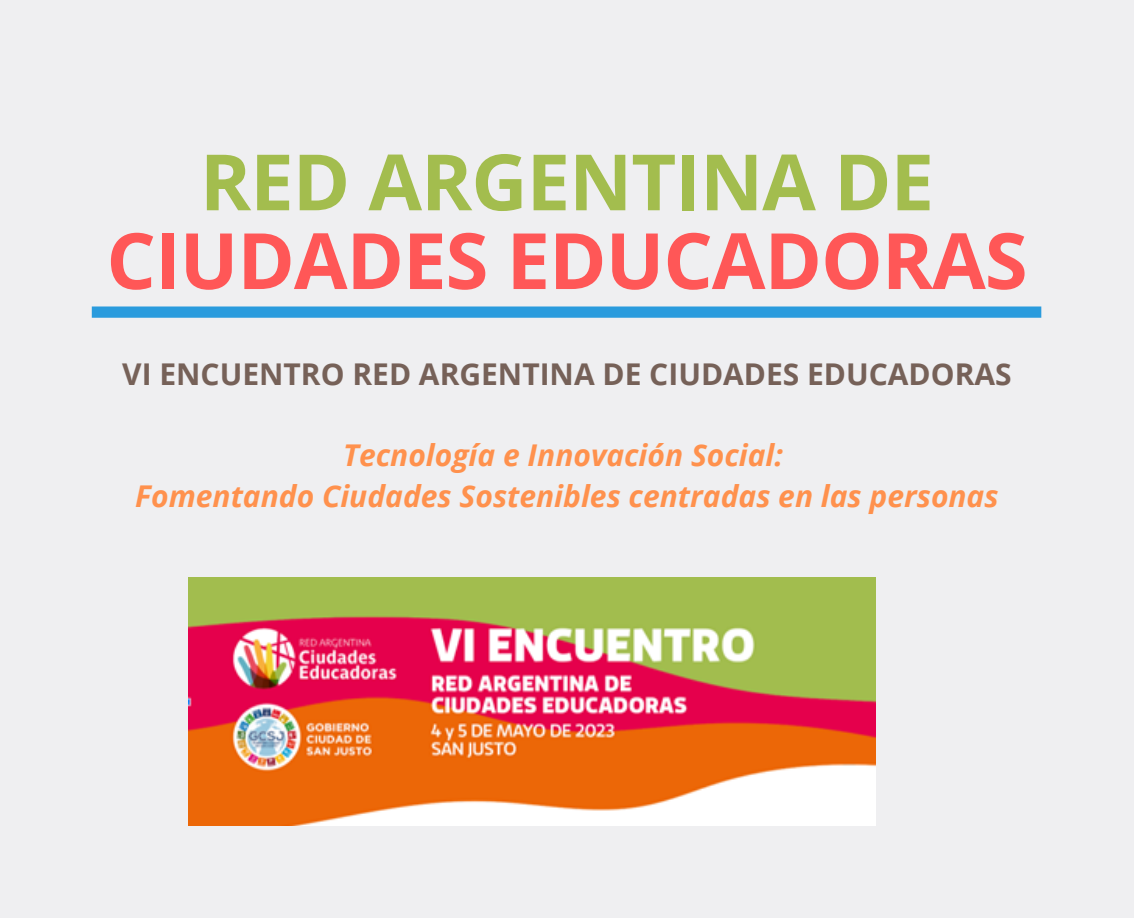
<style>
.page{position:relative;width:1134px;height:918px;background:#efeff1}
.page>*{position:absolute;margin:0;border:0;box-sizing:border-box;transform-origin:0 0}
.t1{font:700 77.7px "Open Sans";letter-spacing:-.015em;color:#ff5757}
.t2{font:700 77.7px "Open Sans";letter-spacing:-.015em;color:#a3bd4e}
.t3{font:italic 700 30px "Open Sans";color:#ff914d}
.t4{font:700 30px "Open Sans";color:#766158}
</style>
<div class="page">
<div style="left:92px;top:307px;width:949px;height:11px;background:#2a9bdd"></div>
<img style="left:189px;top:578px;width:686px;height:247px">
<p class="t2" style="left:200px;top:127px;width:736px">RED ARGENTINA DE</p>
<p class="t1" style="left:106px;top:206px;width:923px">CIUDADES EDUCADORAS</p>
<p class="t4" style="left:122px;top:353px;width:891px">VI ENCUENTRO RED ARGENTINA DE CIUDADES EDUCADORAS</p>
<p class="t3" style="left:343px;top:434px;width:441px">Tecnología e Innovación Social:</p>
<p class="t3" style="left:135px;top:475px;width:865px">Fomentando Ciudades Sostenibles centradas en las personas</p>
</div>
